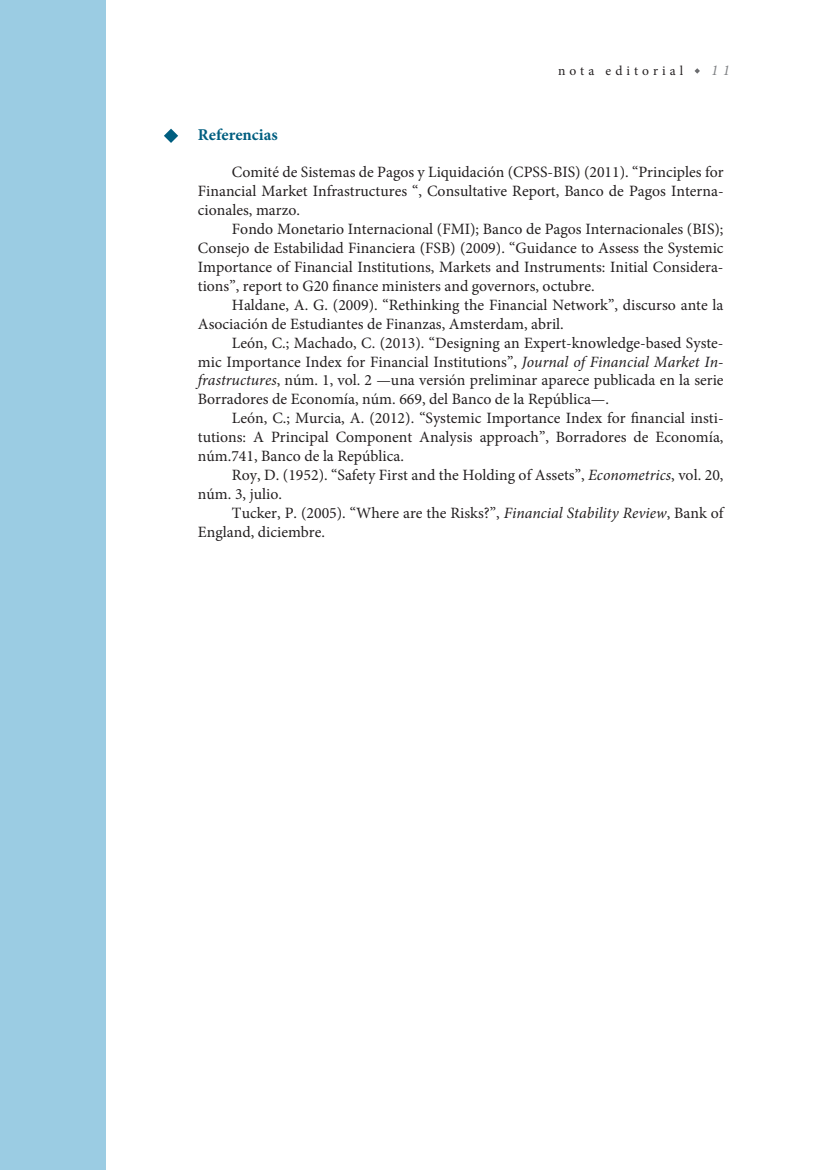
<style>
.page{position:relative;width:830px;height:1170px;background:#fff}
.page>*{position:absolute;margin:0;border:0;box-sizing:border-box;transform-origin:0 0}
.t1{font:700 16.5px "Minion Pro";color:#005e80}
.t2{font:15.75px/18.9px "Minion Pro";color:#231f20;text-align:justify}
.t3{font:italic 15px "Minion Pro";color:#808285}
.t4{font:13.5px "Minion Pro";letter-spacing:.3em;color:#231f20}
.s1{font-style:italic}
</style>
<div class="page">
<svg style="left:694px;top:68px;width:5px;height:6px"></svg>
<div style="left:0;top:0;width:106px;height:1169px;background:#9bcce3"></div>
<svg style="left:164px;top:129px;width:14px;height:14px"></svg>
<p class="t4" style="left:557px;top:61px;width:127px">nota editorial</p>
<p class="t3" style="left:710px;top:60px;width:20px">1 1</p>
<p class="t1" style="left:198px;top:123px;width:81px">Referencias</p>
<p class="t2" style="left:198px;top:163px;width:527px;text-indent:34px">Comité de Sistemas de Pagos y Liquidación (CPSS-BIS) (2011). “Principles for Financial Market Infrastructures “, Consultative Report, Banco de Pagos Interna&shy;cionales, marzo.</p>
<p class="t2" style="left:198px;top:220px;width:527px;text-indent:34px">Fondo Monetario Internacional (FMI); Banco de Pagos Internacionales (BIS); Consejo de Estabilidad Financiera (FSB) (2009). “Guidance to Assess the Systemic Importance of Financial Institutions, Markets and Instruments: Initial Considera&shy;tions”, report to G20 finance ministers and governors, octubre.</p>
<p class="t2" style="left:198px;top:295px;width:527px;text-indent:34px">Haldane, A. G. (2009). “Rethinking the Financial Network”, discurso ante la<br>Asociación de Estudiantes de Finanzas, Amsterdam, abril.</p>
<p class="t2" style="left:198px;top:333px;width:527px;text-indent:34px">León, C.; Machado, C. (2013). “Designing an Expert-knowledge-based Syste&shy;mic Importance Index for Financial Institutions”, <span class="s1">Journal of Financial Market In&shy;frastructures</span>, núm. 1, vol. 2 —una versión preliminar aparece publicada en la serie Borradores de Economía, núm. 669, del Banco de la República—.</p>
<p class="t2" style="left:198px;top:409px;width:527px;text-indent:34px">León, C.; Murcia, A. (2012). “Systemic Importance Index for financial insti&shy;tutions: A Principal Component Analysis approach”, Borradores de Economía, núm.741, Banco de la República.</p>
<p class="t2" style="left:198px;top:465px;width:527px;text-indent:34px">Roy, D. (1952). “Safety First and the Holding of Assets”, <span class="s1">Econometrics</span>, vol. 20, núm. 3, julio.</p>
<p class="t2" style="left:198px;top:503px;width:527px;text-indent:34px">Tucker, P. (2005). “Where are the Risks?”, <span class="s1">Financial Stability Review</span>, Bank of<br>England, diciembre.</p>
</div>
